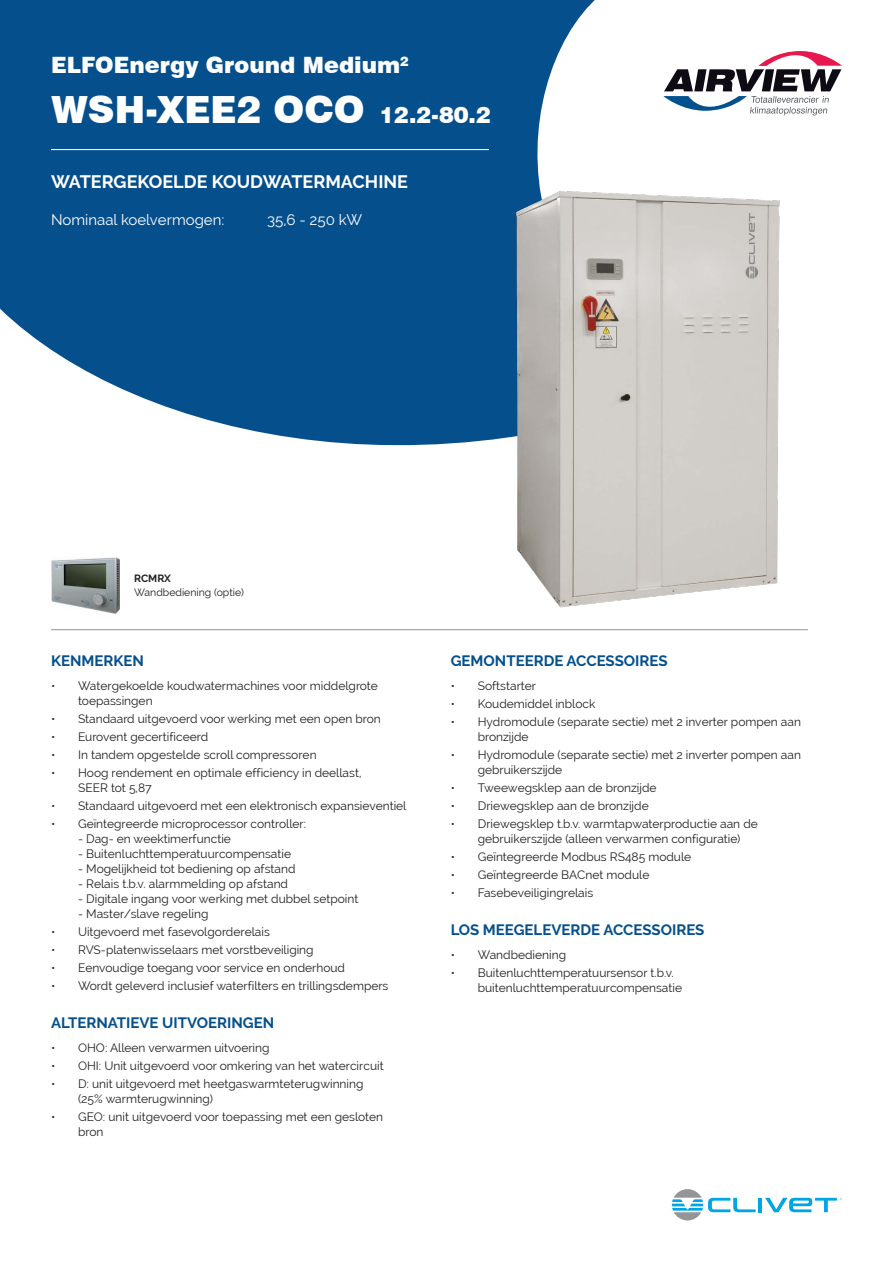
<style>
.page{position:relative;width:893px;height:1263px;background:#fff}
.page>*{position:absolute;margin:0;border:0;box-sizing:border-box;transform-origin:0 0}
.t1{font:900 37.5px "Swiss 721 BT";color:#fff}
.t2{font:900 22.5px "Swiss 721 BT";color:#fff}
.t3{font:700 18px "Raleway";color:#fff}
.t4{font:700 15px "Raleway";color:#04508c}
.t5{font:15px "Raleway";color:#fff}
.t6{font:12px/15px "Raleway";color:#231f20}
.t7{font:10.5px "Raleway";color:#231f20}
.t8{font:700 10.5px "Raleway";color:#231f20}
.s1{font-size:22.5px}
</style>
<div class="page">
<svg style="left:0;top:0;width:595px;height:446px;background:#206198"></svg>
<svg style="left:663px;top:51px;width:179px;height:65px"></svg>
<hr style="left:51px;top:149px;width:438px;height:1px;background:#fff">
<hr style="left:51px;top:629px;width:757px;height:1px;background:#939598">
<img style="left:51px;top:557px;width:68px;height:57px">
<img style="left:516px;top:192px;width:263px;height:416px">
<hr style="left:758px;top:1198px;width:4px;height:14px;background:#00a5e3">
<svg style="left:765px;top:1198px;width:77px;height:14px"></svg>
<svg style="left:672px;top:1189px;width:84px;height:31px"></svg>
<p class="t2" style="left:51px;top:52px;width:359px">ELFOEnergy Ground Medium<sup>2</sup></p>
<p class="t1" style="left:51px;top:87px;width:441px">WSH-XEE2 OCO <span class="s1">12.2-80.2</span></p>
<p class="t3" style="left:51px;top:171px;width:359px">WATERGEKOELDE KOUDWATERMACHINE</p>
<p class="t5" style="left:51px;top:211px;width:175px">Nominaal koelvermogen:</p>
<p class="t5" style="left:267px;top:211px;width:97px">35,6 - 250 kW</p>
<p class="t8" style="left:134px;top:572px;width:39px">RCMRX</p>
<p class="t7" style="left:134px;top:586px;width:111px">Wandbediening (optie)</p>
<p class="t4" style="left:51px;top:652px;width:94px">KENMERKEN</p>
<p class="t6" style="left:78px;top:678px;width:301px;text-indent:-27px">• Watergekoelde koudwatermachines voor middelgrote toepassingen</p>
<p class="t6" style="left:51px;top:711px;width:331px">• Standaard uitgevoerd voor werking met een open bron</p>
<p class="t6" style="left:51px;top:729px;width:159px">• Eurovent gecertificeerd</p>
<p class="t6" style="left:51px;top:747px;width:267px">• In tandem opgestelde scroll compressoren</p>
<p class="t6" style="left:78px;top:765px;width:285px;text-indent:-27px">• Hoog rendement en optimale efficiency in deellast,<br>SEER tot 5,87</p>
<p class="t6" style="left:51px;top:798px;width:357px">• Standaard uitgevoerd met een elektronisch expansieventiel</p>
<p class="t6" style="left:51px;top:816px;width:257px">• Geïntegreerde microprocessor controller:</p>
<p class="t6" style="left:78px;top:831px;width:154px">- Dag- en weektimerfunctie</p>
<p class="t6" style="left:78px;top:846px;width:215px">- Buitenluchttemperatuurcompensatie</p>
<p class="t6" style="left:78px;top:861px;width:219px">- Mogelijkheid tot bediening op afstand</p>
<p class="t6" style="left:78px;top:876px;width:212px">- Relais t.b.v. alarmmelding op afstand</p>
<p class="t6" style="left:78px;top:891px;width:282px">- Digitale ingang voor werking met dubbel setpoint</p>
<p class="t6" style="left:78px;top:906px;width:132px">- Master/slave regeling</p>
<p class="t6" style="left:51px;top:924px;width:220px">• Uitgevoerd met fasevolgorderelais</p>
<p class="t6" style="left:51px;top:942px;width:264px">• RVS-platenwisselaars met vorstbeveiliging</p>
<p class="t6" style="left:51px;top:960px;width:296px">• Eenvoudige toegang voor service en onderhoud</p>
<p class="t6" style="left:51px;top:978px;width:339px">• Wordt geleverd inclusief waterfilters en trillingsdempers</p>
<p class="t4" style="left:51px;top:1014px;width:225px">ALTERNATIEVE UITVOERINGEN</p>
<p class="t6" style="left:51px;top:1040px;width:220px">• OHO: Alleen verwarmen uitvoering</p>
<p class="t6" style="left:51px;top:1058px;width:334px">• OHI: Unit uitgevoerd voor omkering van het watercircuit</p>
<p class="t6" style="left:78px;top:1076px;width:287px;text-indent:-27px">• D: unit uitgevoerd met heetgaswarmteterugwinning (25% warmterugwinning)</p>
<p class="t6" style="left:78px;top:1109px;width:307px;text-indent:-27px">• GEO: unit uitgevoerd voor toepassing met een gesloten bron</p>
<p class="t4" style="left:451px;top:652px;width:218px">GEMONTEERDE ACCESSOIRES</p>
<p class="t6" style="left:451px;top:678px;width:87px">• Softstarter</p>
<p class="t6" style="left:451px;top:696px;width:146px">• Koudemiddel inblock</p>
<p class="t6" style="left:478px;top:714px;width:325px;text-indent:-27px">• Hydromodule (separate sectie) met 2 inverter pompen aan bronzijde</p>
<p class="t6" style="left:478px;top:747px;width:325px;text-indent:-27px">• Hydromodule (separate sectie) met 2 inverter pompen aan gebruikerszijde</p>
<p class="t6" style="left:451px;top:780px;width:207px">• Tweewegsklep aan de bronzijde</p>
<p class="t6" style="left:451px;top:798px;width:199px">• Driewegsklep aan de bronzijde</p>
<p class="t6" style="left:478px;top:816px;width:282px;text-indent:-27px">• Driewegsklep t.b.v. warmtapwaterproductie aan de gebruikerszijde (alleen verwarmen configuratie)</p>
<p class="t6" style="left:451px;top:849px;width:242px">• Geïntegreerde Modbus RS485 module</p>
<p class="t6" style="left:451px;top:867px;width:200px">• Geïntegreerde BACnet module</p>
<p class="t6" style="left:451px;top:885px;width:144px">• Fasebeveiligingrelais</p>
<p class="t4" style="left:451px;top:921px;width:255px">LOS MEEGELEVERDE ACCESSOIRES</p>
<p class="t6" style="left:451px;top:947px;width:117px">• Wandbediening</p>
<p class="t6" style="left:478px;top:965px;width:206px;text-indent:-27px">• Buitenluchttemperatuursensor t.b.v. buitenluchttemperatuurcompensatie</p>
</div>
